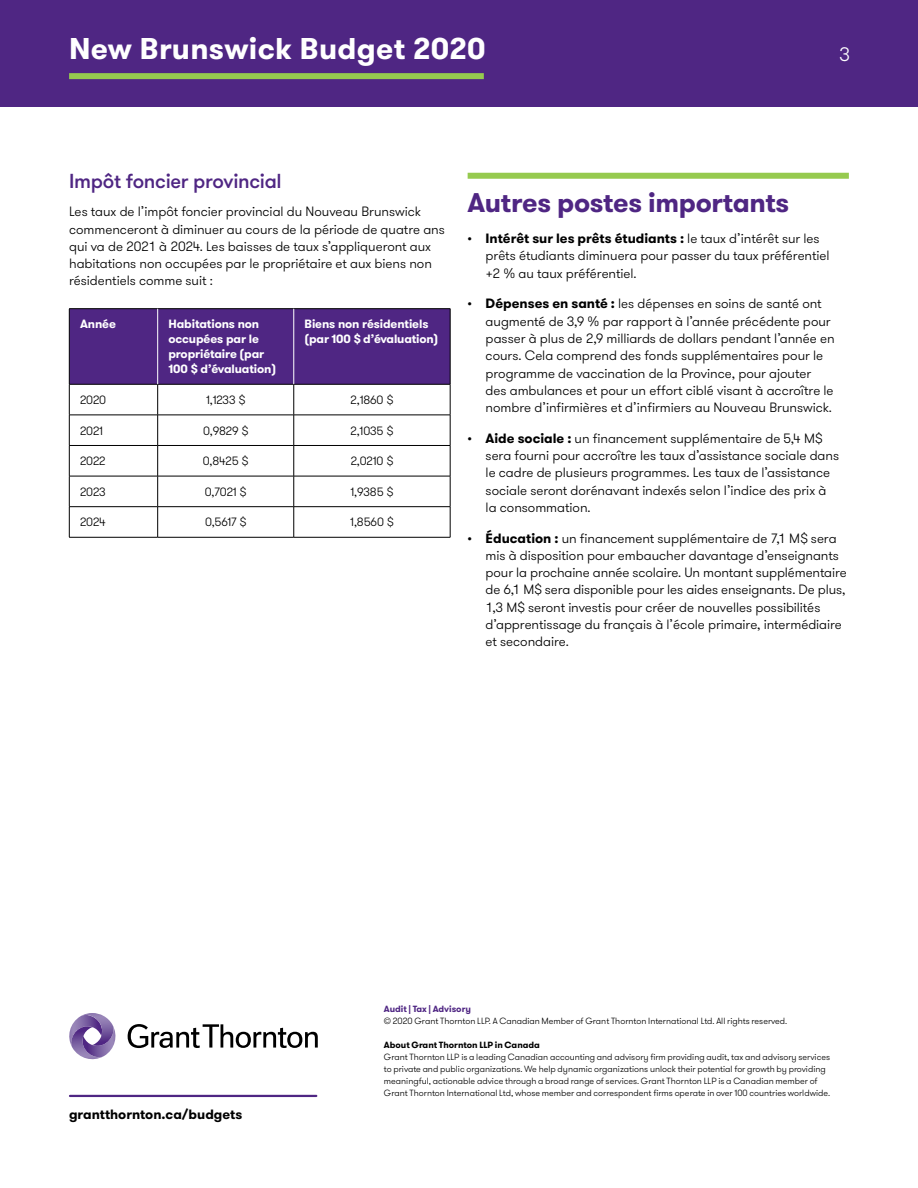
<style>
.page{position:relative;width:918px;height:1188px;background:#fff}
.page>*{position:absolute;margin:0;border:0;box-sizing:border-box;transform-origin:0 0}
.t1{font:700 30px "GT Walsheim Pro";letter-spacing:.01em;color:#fff}
.t2{font:700 27px "GT Walsheim Pro";letter-spacing:-.01em;color:#4f2683}
.t3{font:500 20.25px "GT Walsheim Pro";letter-spacing:-.015em;color:#4f2683}
.t4{font:300 19.5px "GT Walsheim Pro";color:#fff}
.t5{font:300 13.5px/17.2px "GT Walsheim Pro";letter-spacing:-.005em;color:#000}
.t6{font:700 13.5px "GT Walsheim Pro";color:#000}
.t7{font:700 12px/15px "GT Walsheim Pro";letter-spacing:-.01em;color:#fff}
.t8{font:300 12px "GT Walsheim Pro";letter-spacing:-.01em;color:#000}
.t9{font:300 9px/12px "GT Walsheim Pro";color:#000}
.t10{font:700 9px "GT Walsheim Pro";color:#000}
.t11{font:700 9px "GT Walsheim Pro";color:#4f2683}
.s1{font-weight:700}
</style>
<div class="page">
<div style="left:0;top:0;width:918px;height:107px;background:#4f2683"></div>
<div style="left:69px;top:73px;width:415px;height:6px;background:#96ca4f"></div>
<div style="left:70px;top:309px;width:380px;height:75px;background:#4f2683"></div>
<hr style="left:69px;top:308px;width:89px;height:1px;background:#000">
<hr style="left:69px;top:309px;width:1px;height:75px;background:#000">
<hr style="left:158px;top:308px;width:136px;height:1px;background:#000">
<hr style="left:294px;top:308px;width:156px;height:1px;background:#000">
<hr style="left:450px;top:309px;width:1px;height:75px;background:#000">
<hr style="left:69px;top:384px;width:89px;height:1px;background:#000">
<hr style="left:69px;top:384px;width:1px;height:31px;background:#000">
<hr style="left:158px;top:384px;width:136px;height:1px;background:#000">
<hr style="left:157px;top:384px;width:1px;height:31px;background:#000">
<hr style="left:294px;top:384px;width:156px;height:1px;background:#000">
<hr style="left:294px;top:384px;width:1px;height:31px;background:#000">
<hr style="left:450px;top:384px;width:1px;height:31px;background:#000">
<hr style="left:69px;top:415px;width:89px;height:1px;background:#000">
<hr style="left:69px;top:415px;width:1px;height:30px;background:#000">
<hr style="left:158px;top:415px;width:136px;height:1px;background:#000">
<hr style="left:157px;top:415px;width:1px;height:30px;background:#000">
<hr style="left:294px;top:415px;width:156px;height:1px;background:#000">
<hr style="left:294px;top:415px;width:1px;height:30px;background:#000">
<hr style="left:450px;top:415px;width:1px;height:30px;background:#000">
<hr style="left:69px;top:445px;width:89px;height:1px;background:#000">
<hr style="left:69px;top:446px;width:1px;height:30px;background:#000">
<hr style="left:158px;top:445px;width:136px;height:1px;background:#000">
<hr style="left:157px;top:446px;width:1px;height:30px;background:#000">
<hr style="left:294px;top:445px;width:156px;height:1px;background:#000">
<hr style="left:294px;top:446px;width:1px;height:30px;background:#000">
<hr style="left:450px;top:446px;width:1px;height:30px;background:#000">
<hr style="left:69px;top:476px;width:89px;height:1px;background:#000">
<hr style="left:69px;top:476px;width:1px;height:30px;background:#000">
<hr style="left:158px;top:476px;width:136px;height:1px;background:#000">
<hr style="left:157px;top:476px;width:1px;height:30px;background:#000">
<hr style="left:294px;top:476px;width:156px;height:1px;background:#000">
<hr style="left:294px;top:476px;width:1px;height:30px;background:#000">
<hr style="left:450px;top:476px;width:1px;height:30px;background:#000">
<hr style="left:69px;top:506px;width:89px;height:1px;background:#000">
<hr style="left:69px;top:507px;width:1px;height:30px;background:#000">
<hr style="left:158px;top:506px;width:136px;height:1px;background:#000">
<hr style="left:157px;top:507px;width:1px;height:30px;background:#000">
<hr style="left:294px;top:506px;width:156px;height:1px;background:#000">
<hr style="left:294px;top:507px;width:1px;height:30px;background:#000">
<hr style="left:450px;top:507px;width:1px;height:30px;background:#000">
<hr style="left:69px;top:537px;width:89px;height:1px;background:#000">
<hr style="left:158px;top:537px;width:136px;height:1px;background:#000">
<hr style="left:294px;top:537px;width:156px;height:1px;background:#000">
<hr style="left:157px;top:309px;width:1px;height:75px;background:#fff">
<hr style="left:294px;top:309px;width:1px;height:75px;background:#fff">
<div style="left:468px;top:173px;width:381px;height:6px;background:#96ca4f"></div>
<hr style="left:70px;top:1095px;width:246px;height:2px;background:#4f2683">
<svg style="left:128px;top:1024px;width:190px;height:24px"></svg>
<svg style="left:69px;top:1013px;width:47px;height:47px"></svg>
<h1 class="t1" style="left:69px;top:29px;width:418px">New Brunswick Budget 2020</h1>
<h3 class="t4" style="left:839px;top:42px;width:12px">3</h3>
<h3 class="t3" style="left:69px;top:168px;width:214px">Impôt foncier provincial</h3>
<p class="t5" style="left:69px;top:203px;width:377px">Les taux de l’impôt foncier provincial du Nouveau Brunswick commenceront à diminuer au cours de la période de quatre ans qui va de 2021 à 2024. Les baisses de taux s’appliqueront aux habitations non occupées par le propriétaire et aux biens non résidentiels comme suit :</p>
<p class="t7" style="left:80px;top:317px;width:37px">Année</p>
<p class="t7" style="left:168px;top:317px;width:109px">Habitations non occupées par le propriétaire (par<br>100 $ d’évaluation)</p>
<p class="t7" style="left:305px;top:317px;width:135px">Biens non résidentiels (par 100 $ d’évaluation)</p>
<p class="t8" style="left:80px;top:392px;width:28px">2020</p>
<p class="t8" style="left:206px;top:392px;width:41px">1,1233 $</p>
<p class="t8" style="left:351px;top:392px;width:44px">2,1860 $</p>
<p class="t8" style="left:80px;top:423px;width:25px">2021</p>
<p class="t8" style="left:203px;top:423px;width:47px">0,9829 $</p>
<p class="t8" style="left:351px;top:423px;width:44px">2,1035 $</p>
<p class="t8" style="left:80px;top:454px;width:27px">2022</p>
<p class="t8" style="left:203px;top:454px;width:47px">0,8425 $</p>
<p class="t8" style="left:351px;top:454px;width:44px">2,0210 $</p>
<p class="t8" style="left:80px;top:484px;width:27px">2023</p>
<p class="t8" style="left:205px;top:484px;width:43px">0,7021 $</p>
<p class="t8" style="left:350px;top:484px;width:45px">1,9385 $</p>
<p class="t8" style="left:80px;top:515px;width:27px">2024</p>
<p class="t8" style="left:205px;top:515px;width:43px">0,5617 $</p>
<p class="t8" style="left:350px;top:515px;width:45px">1,8560 $</p>
<h2 class="t2" style="left:468px;top:185px;width:323px">Autres postes importants</h2>
<p class="t5" style="left:486px;top:230px;width:345px;text-indent:-18px">• <span class="s1">Intérêt sur les prêts étudiants :</span> le taux d’intérêt sur les prêts étudiants diminuera pour passer du taux préférentiel +2 % au taux préférentiel.</p>
<p class="t5" style="left:486px;top:295px;width:350px;text-indent:-18px">• <span class="s1">Dépenses en santé :</span> les dépenses en soins de santé ont augmenté de 3,9 % par rapport à l’année précédente pour passer à plus de 2,9 milliards de dollars pendant l’année en cours. Cela comprend des fonds supplémentaires pour le programme de vaccination de la Province, pour ajouter des ambulances et pour un effort ciblé visant à accroître le nombre d’infirmières et d’infirmiers au Nouveau Brunswick.</p>
<p class="t5" style="left:486px;top:430px;width:355px;text-indent:-18px">• <span class="s1">Aide sociale :</span> un financement supplémentaire de 5,4 M$ sera fourni pour accroître les taux d’assistance sociale dans le cadre de plusieurs programmes. Les taux de l’assistance sociale seront dorénavant indexés selon l’indice des prix à la consommation.</p>
<p class="t5" style="left:486px;top:530px;width:363px;text-indent:-18px">• <span class="s1">Éducation :</span> un financement supplémentaire de 7,1 M$ sera mis à disposition pour embaucher davantage d’enseignants pour la prochaine année scolaire. Un montant supplémentaire de 6,1 M$ sera disponible pour les aides enseignants. De plus, 1,3 M$ seront investis pour créer de nouvelles possibilités d’apprentissage du français à l’école primaire, intermédiaire et secondaire.</p>
<p class="t6" style="left:69px;top:1105px;width:175px">grantthornton.ca/budgets</p>
<p class="t11" style="left:384px;top:1003px;width:89px">Audit | Tax | Advisory</p>
<p class="t9" style="left:384px;top:1015px;width:405px">© 2020 Grant Thornton LLP. A Canadian Member of Grant Thornton International Ltd. All rights reserved.</p>
<p class="t10" style="left:384px;top:1039px;width:158px">About Grant Thornton LLP in Canada</p>
<p class="t9" style="left:384px;top:1051px;width:448px">Grant Thornton LLP is a leading Canadian accounting and advisory firm providing audit, tax and advisory services to private and public organizations. We help dynamic organizations unlock their potential for growth by providing meaningful, actionable advice through a broad range of services. Grant Thornton LLP is a Canadian member of Grant Thornton International Ltd, whose member and correspondent firms operate in over 100 countries worldwide.</p>
</div>
